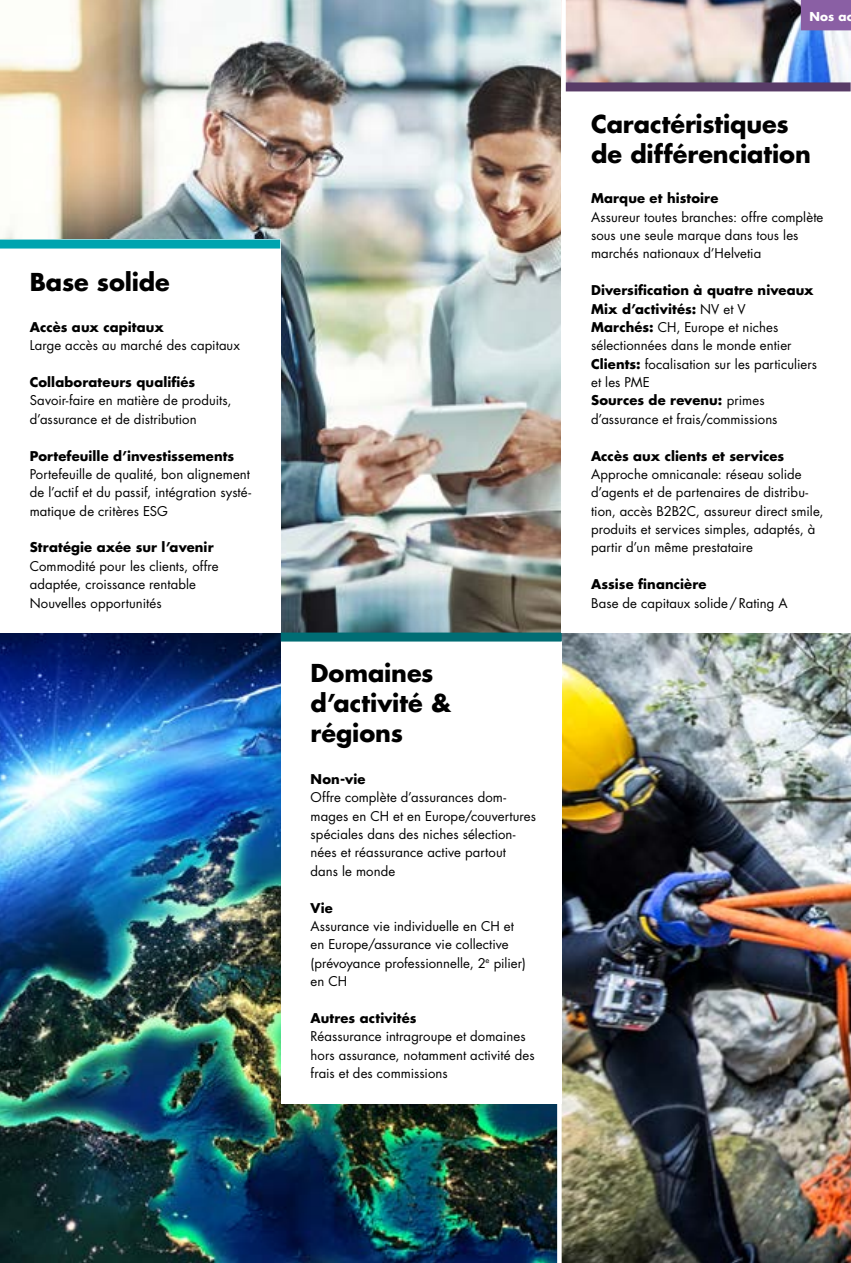
<style>
.page{position:relative;width:851px;height:1263px;background:#fff}
.page>*{position:absolute;margin:0;border:0;box-sizing:border-box;transform-origin:0 0}
.t1{font:700 24px/30px "Futura Std";letter-spacing:-.005em;color:#000}
.t2{font:13.2px/18.3px "Futura Std";letter-spacing:.005em;color:#000}
.t3{font:700 13.2px "Futura Std";letter-spacing:.005em;color:#000}
.t4{font:700 12px "Futura Std";color:#fff}
.s1{font-weight:700}
</style>
<div class="page">
<img style="left:0;top:0;width:850px;height:1263px">
<img style="left:565px;top:0;width:285px;height:82px">
<div style="left:0;top:240px;width:280px;height:393px;background:#fff"></div>
<div style="left:0;top:240px;width:280px;height:9px;background:#00a4af"></div>
<div style="left:281px;top:641px;width:280px;height:462px;background:#fff"></div>
<div style="left:281px;top:632px;width:280px;height:9px;background:#006d74"></div>
<div style="left:561px;top:91px;width:289px;height:542px;background:#fff"></div>
<div style="left:563px;top:82px;width:287px;height:9px;background:#583b67"></div>
<hr style="left:561px;top:0;width:4px;height:196px;background:#fff">
<svg style="left:557px;top:1103px;width:4px;height:160px"></svg>
<div style="left:800px;top:0;width:50px;height:30px;background:#8a5fa4"></div>
<h1 class="t1" style="left:30px;top:267px;width:142px">Base solide</h1>
<p class="t3" style="left:30px;top:318px;width:135px">Accès aux capitaux</p>
<p class="t2" style="left:30px;top:336px;width:211px">Large accès au marché des capitaux</p>
<p class="t3" style="left:30px;top:373px;width:167px">Collaborateurs qualifiés</p>
<p class="t2" style="left:30px;top:391px;width:203px">Savoir-faire en matière de produits, d’assurance et de distribution</p>
<p class="t3" style="left:30px;top:447px;width:206px">Portefeuille d’investissements</p>
<p class="t2" style="left:30px;top:465px;width:223px;text-align:justify">Portefeuille de qualité, bon alignement de l’actif et du passif, intégration systé&shy;matique de critères ESG</p>
<p class="t3" style="left:30px;top:539px;width:185px">Stratégie axée sur l’avenir</p>
<p class="t2" style="left:30px;top:557px;width:190px">Commodité pour les clients, offre adaptée, croissance rentable<br>Nouvelles opportunités</p>
<h1 class="t1" style="left:310px;top:658px;width:142px">Domaines d’activité &amp; régions</h1>
<p class="t3" style="left:310px;top:770px;width:56px">Non-vie</p>
<p class="t2" style="left:310px;top:788px;width:227px">Offre complète d’assurances dom&shy;mages en CH et en Europe/couvertures spéciales dans des niches sélection&shy;nées et réassurance active partout dans le monde</p>
<p class="t3" style="left:310px;top:899px;width:24px">Vie</p>
<p class="t2" style="left:310px;top:917px;width:217px">Assurance vie individuelle en CH et en Europe/assurance vie collective (prévoyance professionnelle, 2<sup>e</sup> pilier) en CH</p>
<p class="t3" style="left:310px;top:1009px;width:107px">Autres activités</p>
<p class="t2" style="left:310px;top:1027px;width:225px">Réassurance intragroupe et domaines hors assurance, notamment activité des frais et des commissions</p>
<p class="t4" style="left:809px;top:8px;width:45px">Nos ac</p>
<h1 class="t1" style="left:591px;top:108px;width:221px">Caractéristiques de différenciation</h1>
<p class="t3" style="left:591px;top:189px;width:129px">Marque et histoire</p>
<p class="t2" style="left:591px;top:208px;width:234px">Assureur toutes branches: offre complète sous une seule marque dans tous les marchés nationaux d’Helvetia</p>
<p class="t2" style="left:591px;top:281px;width:227px"><span class="s1">Diversification à quatre niveaux<br>Mix d’activités:</span> NV et V<br><span class="s1">Marchés:</span> CH, Europe et niches sélectionnées dans le monde entier<br><span class="s1">Clients:</span> focalisation sur les particuliers et les PME<br><span class="s1">Sources de revenu:</span> primes d’assurance et frais/commissions</p>
<p class="t3" style="left:591px;top:447px;width:195px">Accès aux clients et services</p>
<p class="t2" style="left:591px;top:465px;width:234px">Approche omnicanale: réseau solide d’agents et de partenaires de distribu&shy;tion, accès B2B2C, assureur direct smile, produits et services simples, adaptés, à partir d’un même prestataire</p>
<p class="t3" style="left:591px;top:575px;width:117px">Assise financière</p>
<p class="t2" style="left:591px;top:594px;width:198px">Base de capitaux solide/Rating A</p>
</div>
